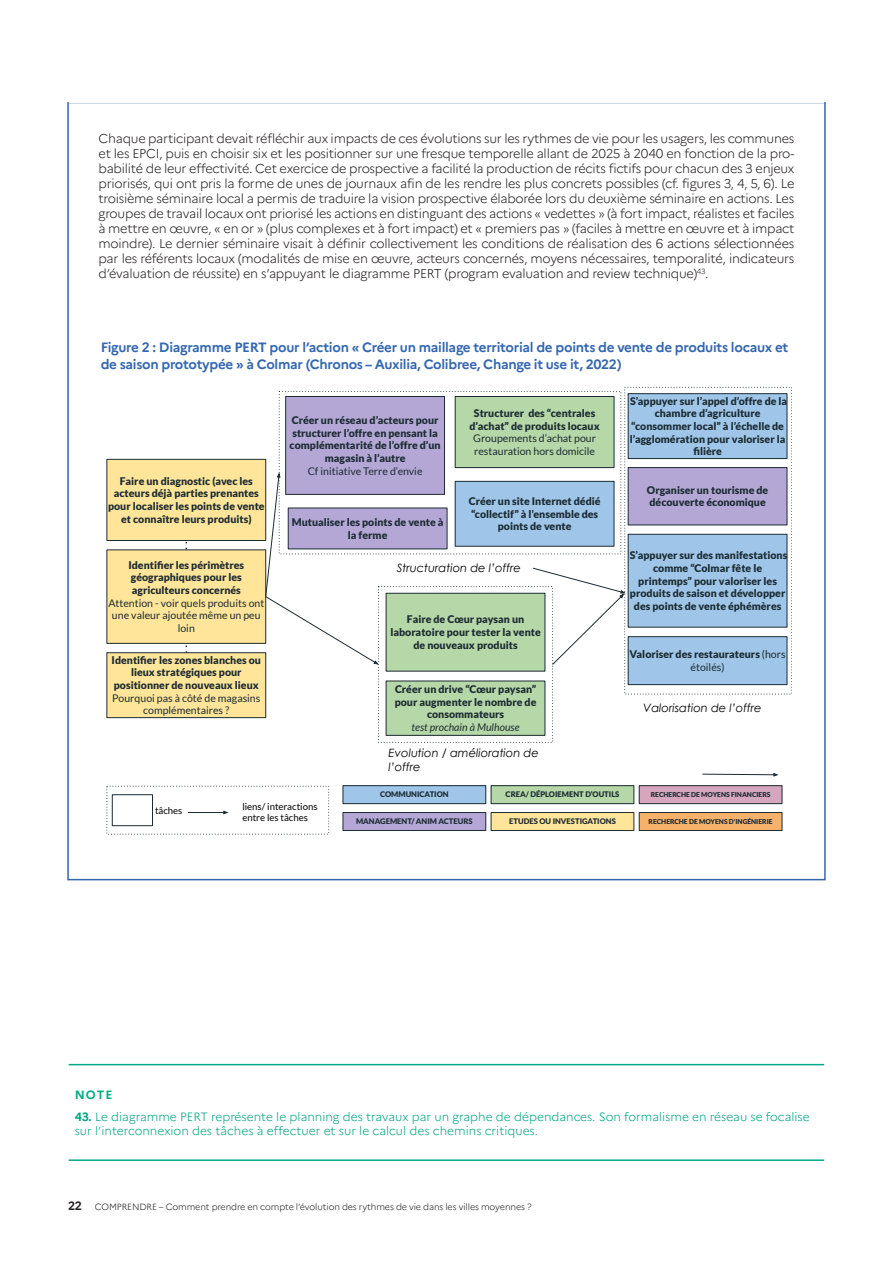
<style>
.page{position:relative;width:893px;height:1263px;background:#fff}
.page>*{position:absolute;margin:0;border:0;box-sizing:border-box;transform-origin:0 0}
._09-Légende{font:700 13.5px/16.5px "Marianne";letter-spacing:-.02em;color:#3467b0}
._07-NotesBdP{font:300 12.75px/15px "Marianne";letter-spacing:-.02em;color:#231f20;text-align:justify}
._07-NotesBdP-2{font:300 12px/13.5px "Marianne";color:#00a384}
.t1{font:700 12px "Marianne";color:#00ab85}
.t2{font:italic 11.55px/13.8px "Century Gothic";color:#000}
.t3{font:900 10.5px/12.6px "Lato";color:#1d2c33;text-align:center}
.t4{font:9.6px/11.6px "Lato";color:#000}
.t5{font:300 9px "Marianne";letter-spacing:-.01em;color:#231f20}
.t6{font:900 7.65px "Lato";color:#1d2c33}
.t7{font:900 6.75px "Lato";color:#1d2c33}
.s1{font-weight:400}
.s2{font-weight:400;font-style:italic}
.s3{font-weight:700}
.s4{font-weight:700;font-size:12px}
</style>
<div class="page">
<hr style="left:69px;top:1064px;width:755px;height:1px;background:#00ab85">
<hr style="left:69px;top:1159px;width:755px;height:2px;background:#00ab85">
<div style="left:112px;top:794px;width:41px;height:32px;border:1px solid #1d2c33"></div>
<hr style="left:188px;top:812px;width:36px;height:1px;background:#1d2c33">
<svg style="left:223px;top:810px;width:6px;height:5px"></svg>
<div style="left:343px;top:786px;width:143px;height:18px;background:#9fc5e8"></div>
<div style="left:343px;top:785px;width:143px;height:19px;border:1px solid #1d2c33"></div>
<div style="left:343px;top:812px;width:143px;height:18px;background:#b4a7d6"></div>
<div style="left:343px;top:812px;width:143px;height:19px;border:1px solid #1d2c33"></div>
<div style="left:491px;top:786px;width:143px;height:18px;background:#b6d7a8"></div>
<div style="left:491px;top:785px;width:143px;height:19px;border:1px solid #1d2c33"></div>
<div style="left:491px;top:812px;width:143px;height:18px;background:#ffe599"></div>
<div style="left:491px;top:812px;width:143px;height:19px;border:1px solid #1d2c33"></div>
<div style="left:639px;top:786px;width:143px;height:18px;background:#d5a6bd"></div>
<div style="left:639px;top:785px;width:143px;height:19px;border:1px solid #1d2c33"></div>
<div style="left:639px;top:812px;width:143px;height:18px;background:#f6b26b"></div>
<div style="left:639px;top:812px;width:143px;height:19px;border:1px solid #1d2c33"></div>
<div style="left:107px;top:459px;width:159px;height:81px;background:#ffe599"></div>
<div style="left:106px;top:459px;width:160px;height:82px;border:1px solid #1d2c33"></div>
<div style="left:107px;top:550px;width:159px;height:93px;background:#ffe599"></div>
<div style="left:106px;top:549px;width:160px;height:95px;border:1px solid #1d2c33"></div>
<div style="left:107px;top:653px;width:159px;height:65px;background:#ffe599"></div>
<div style="left:106px;top:652px;width:160px;height:66px;border:1px solid #1d2c33"></div>
<div style="left:286px;top:396px;width:158px;height:98px;background:#b4a7d6"></div>
<div style="left:285px;top:396px;width:160px;height:99px;border:1px solid #1d2c33"></div>
<div style="left:288px;top:508px;width:159px;height:41px;background:#b4a7d6"></div>
<div style="left:455px;top:396px;width:159px;height:72px;background:#b6d7a8"></div>
<div style="left:455px;top:396px;width:159px;height:72px;border:1px solid #1d2c33"></div>
<div style="left:628px;top:468px;width:159px;height:57px;background:#b4a7d6"></div>
<div style="left:628px;top:467px;width:159px;height:58px;border:1px solid #1d2c33"></div>
<div style="left:628px;top:394px;width:159px;height:64px;background:#9fc5e8"></div>
<div style="left:628px;top:393px;width:159px;height:66px;border:1px solid #1d2c33"></div>
<div style="left:455px;top:481px;width:159px;height:65px;background:#9fc5e8"></div>
<div style="left:455px;top:481px;width:159px;height:66px;border:1px solid #1d2c33"></div>
<div style="left:628px;top:534px;width:159px;height:93px;background:#9fc5e8"></div>
<div style="left:628px;top:534px;width:159px;height:93px;border:1px solid #1d2c33"></div>
<svg style="left:702px;top:773px;width:77px;height:4px"></svg>
<div style="left:628px;top:637px;width:159px;height:48px;background:#9fc5e8"></div>
<div style="left:628px;top:636px;width:159px;height:49px;border:1px solid #1d2c33"></div>
<div style="left:386px;top:681px;width:159px;height:54px;background:#b6d7a8"></div>
<div style="left:386px;top:681px;width:159px;height:55px;border:1px solid #1d2c33"></div>
<div style="left:386px;top:593px;width:159px;height:78px;background:#b6d7a8"></div>
<div style="left:386px;top:593px;width:159px;height:78px;border:1px solid #1d2c33"></div>
<svg style="left:265px;top:472px;width:114px;height:193px"></svg>
<svg style="left:532px;top:567px;width:94px;height:98px"></svg>
<p class="_07-NotesBdP" style="left:99px;top:130px;width:697px">Chaque participant devait réfléchir aux impacts de ces évolutions sur les rythmes de vie pour les usagers, les communes et les EPCI, puis en choisir six et les positionner sur une fresque temporelle allant de 2025 à 2040 en fonction de la pro&shy;babilité de leur effectivité. Cet exercice de prospective a facilité la production de récits fictifs pour chacun des 3 enjeux priorisés, qui ont pris la forme de unes de journaux afin de les rendre les plus concrets possibles (cf. figures 3, 4, 5, 6). Le troisième séminaire local a permis de traduire la vision prospective élaborée lors du deuxième séminaire en actions. Les groupes de travail locaux ont priorisé les actions en distinguant des actions « vedettes » (à fort impact, réalistes et faciles à mettre en œuvre, « en or » (plus complexes et à fort impact) et « premiers pas » (faciles à mettre en œuvre et à impact moindre). Le dernier séminaire visait à définir collectivement les conditions de réalisation des 6 actions sélectionnées par les référents locaux (modalités de mise en œuvre, acteurs concernés, moyens nécessaires, temporalité, indicateurs d’évaluation de réussite) en s’appuyant le diagramme PERT (program evaluation and review technique)<sup>43</sup>.</p>
<p class="_09-Légende" style="left:101px;top:338px;width:689px">Figure 2 : Diagramme PERT pour l’action « Créer un maillage territorial de points de vente de produits locaux et de saison prototypée » à Colmar (Chronos – Auxilia, Colibree, Change it use it, 2022)</p>
<p class="t3" style="left:108px;top:474px;width:158px">Faire un diagnostic (avec les acteurs déjà parties prenantes pour localiser les points de vente et connaître leurs produits)</p>
<p class="t3" style="left:108px;top:558px;width:157px">Identifier les périmètres géographiques pour les agriculteurs concernés<br><span class="s1">Attention - voir quels produits ont une valeur ajoutée même un peu loin</span></p>
<p class="t3" style="left:112px;top:653px;width:151px">Identifier les zones blanches ou lieux stratégiques pour positionner de nouveaux lieux<br><span class="s1">Pourquoi pas à côté de magasins complémentaires ?</span></p>
<p class="t3" style="left:290px;top:413px;width:153px">Créer un réseau d’acteurs pour structurer l’offre en pensant la complémentarité de l’offre d’un magasin à l’autre<br><span class="s1">Cf initiative Terre d’envie</span></p>
<p class="t3" style="left:292px;top:515px;width:153px">Mutualiser les points de vente à la ferme</p>
<p class="t3" style="left:469px;top:406px;width:132px">Structurer des “centrales d’achat” de produits locaux<br><span class="s1">Groupements d’achat pour restauration hors domicile</span></p>
<p class="t3" style="left:469px;top:495px;width:133px">Créer un site Internet dédié “collectif” à l’ensemble des points de vente</p>
<p class="t2" style="left:397px;top:560px;width:126px">Structuration de l’offre</p>
<p class="t3" style="left:390px;top:613px;width:152px">Faire de Cœur paysan un laboratoire pour tester la vente de nouveaux produits</p>
<p class="t3" style="left:395px;top:683px;width:143px">Créer un drive “Cœur paysan” pour augmenter le nombre de consommateurs<br><span class="s2">test prochain à Mulhouse</span></p>
<p class="t2" style="left:389px;top:746px;width:152px">Evolution / amélioration de l’offre</p>
<p class="t4" style="left:155px;top:804px;width:29px">tâches</p>
<p class="t4" style="left:242px;top:800px;width:77px">liens/ interactions entre les tâches</p>
<p class="t6" style="left:380px;top:790px;width:70px">COMMUNICATION</p>
<p class="t6" style="left:356px;top:817px;width:118px">MANAGEMENT/ ANIM ACTEURS</p>
<p class="t6" style="left:506px;top:790px;width:115px">CREA/ DÉPLOIEMENT D’OUTILS</p>
<p class="t6" style="left:509px;top:817px;width:108px">ETUDES OU INVESTIGATIONS</p>
<p class="t3" style="left:630px;top:394px;width:159px">S’appuyer sur l’appel d’offre de la chambre d’agriculture “consommer local” à l’échelle de l’agglomération pour valoriser la filière</p>
<p class="t3" style="left:647px;top:483px;width:123px;text-align:left">Organiser un tourisme de découverte économique</p>
<p class="t3" style="left:630px;top:549px;width:159px">S’appuyer sur des manifestations comme “Colmar fête le printemps” pour valoriser les produits de saison et développer des points de vente éphémères</p>
<p class="t3" style="left:629px;top:648px;width:158px">Valoriser des restaurateurs <span class="s1">(hors étoilés)</span></p>
<p class="t2" style="left:643px;top:700px;width:120px">Valorisation de l’offre</p>
<p class="t7" style="left:651px;top:791px;width:121px">RECHERCHE DE MOYENS FINANCIERS</p>
<p class="t7" style="left:649px;top:817px;width:126px">RECHERCHE DE MOYENS D'INGÉNIERIE</p>
<p class="t1" style="left:75px;top:1085px;width:39px">NOTE</p>
<p class="_07-NotesBdP-2" style="left:75px;top:1109px;width:736px"><span class="s3">43.</span> Le diagramme PERT représente le planning des travaux par un graphe de dépendances. Son formalisme en réseau se focalise sur l’interconnexion des tâches à effectuer et sur le calcul des chemins critiques.</p>
<p class="t5" style="left:68px;top:1200px;width:465px"><span class="s4">22</span> COMPRENDRE – Comment prendre en compte l’évolution des rythmes de vie dans les villes moyennes ?</p>
</div>
